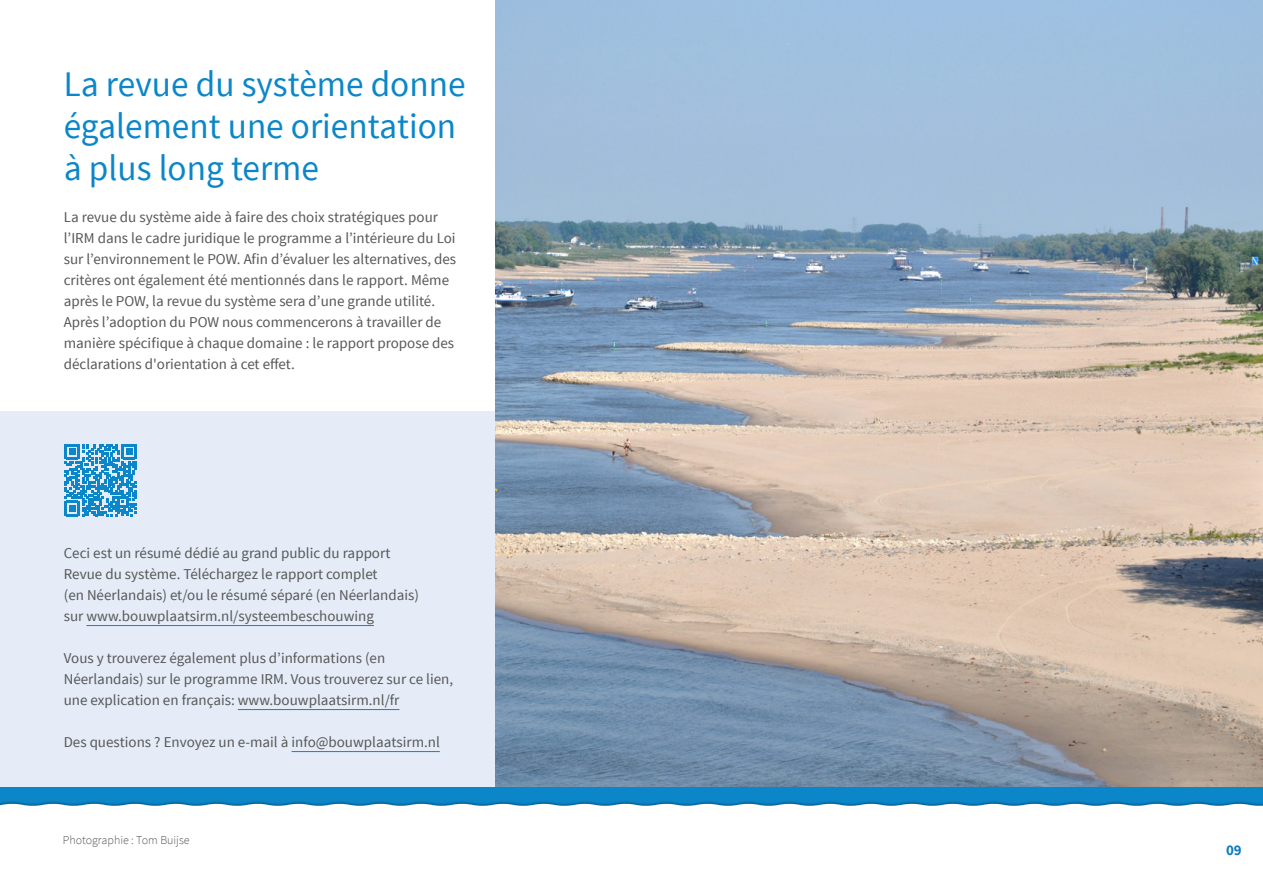
<style>
.page{position:relative;width:1263px;height:893px;background:#fff}
.page>*{position:absolute;margin:0;border:0;box-sizing:border-box;transform-origin:0 0}
.t1{font:36px/42px "Source Sans Pro";color:#0b86c8}
.Lopende_tekst{font:15px/21px "Source Sans Pro";color:#575756}
.t2{font:700 15px "Source Sans Pro";color:#107dba}
.t3{font:300 12px "Source Sans Pro";color:#575756}
</style>
<div class="page">
<div style="left:0;top:411px;width:495px;height:482px;background:#e5ecf8"></div>
<svg style="left:65px;top:444px;width:72px;height:72px"></svg>
<div style="left:0;top:787px;width:1263px;height:106px;background:#0b86c8"></div>
<div style="left:0;top:801px;width:1263px;height:24px;background:#000;opacity:.3"></div>
<svg style="left:0;top:804px;width:1263px;height:15px;background:#f1f6f9"></svg>
<div style="left:0;top:819px;width:1263px;height:74px;background:#fff"></div>
<hr style="left:86px;top:625px;width:288px;height:1px;background:#0b86c8">
<hr style="left:238px;top:709px;width:161px;height:1px;background:#0b86c8">
<hr style="left:292px;top:751px;width:148px;height:1px;background:#0b86c8">
<img style="left:495px;top:0;width:768px;height:787px">
<h1 class="t1" style="left:64px;top:64px;width:403px">La revue du système donne également une orientation à plus long terme</h1>
<p class="Lopende_tekst" style="left:64px;top:207px;width:394px">La revue du système aide à faire des choix stratégiques pour l’IRM dans le cadre juridique le programme a l’intérieure du Loi sur l’environnement le POW. Afin d’évaluer les alternatives, des critères ont également été mentionnés dans le rapport. Même après le POW, la revue du système sera d’une grande utilité.<br>Après l’adoption du POW nous commencerons à travailler de manière spécifique à chaque domaine : le rapport propose des déclarations d'orientation à cet effet.</p>
<p class="Lopende_tekst" style="left:64px;top:543px;width:357px">Ceci est un résumé dédié au grand public du rapport Revue du système. Téléchargez le rapport complet<br>(en Néerlandais) et/ou le résumé séparé (en Néerlandais) sur www.bouwplaatsirm.nl/systeembeschouwing</p>
<p class="Lopende_tekst" style="left:64px;top:648px;width:391px">Vous y trouverez également plus d’informations (en<br>Néerlandais) sur le programme IRM. Vous trouverez sur ce lien, une explication en français: www.bouwplaatsirm.nl/fr</p>
<p class="Lopende_tekst" style="left:64px;top:732px;width:378px">Des questions ? Envoyez un e-mail à info@bouwplaatsirm.nl</p>
<p class="t3" style="left:63px;top:832px;width:128px">Photographie : Tom Buijse</p>
<p class="t2" style="left:1226px;top:840px;width:17px">09</p>
</div>
